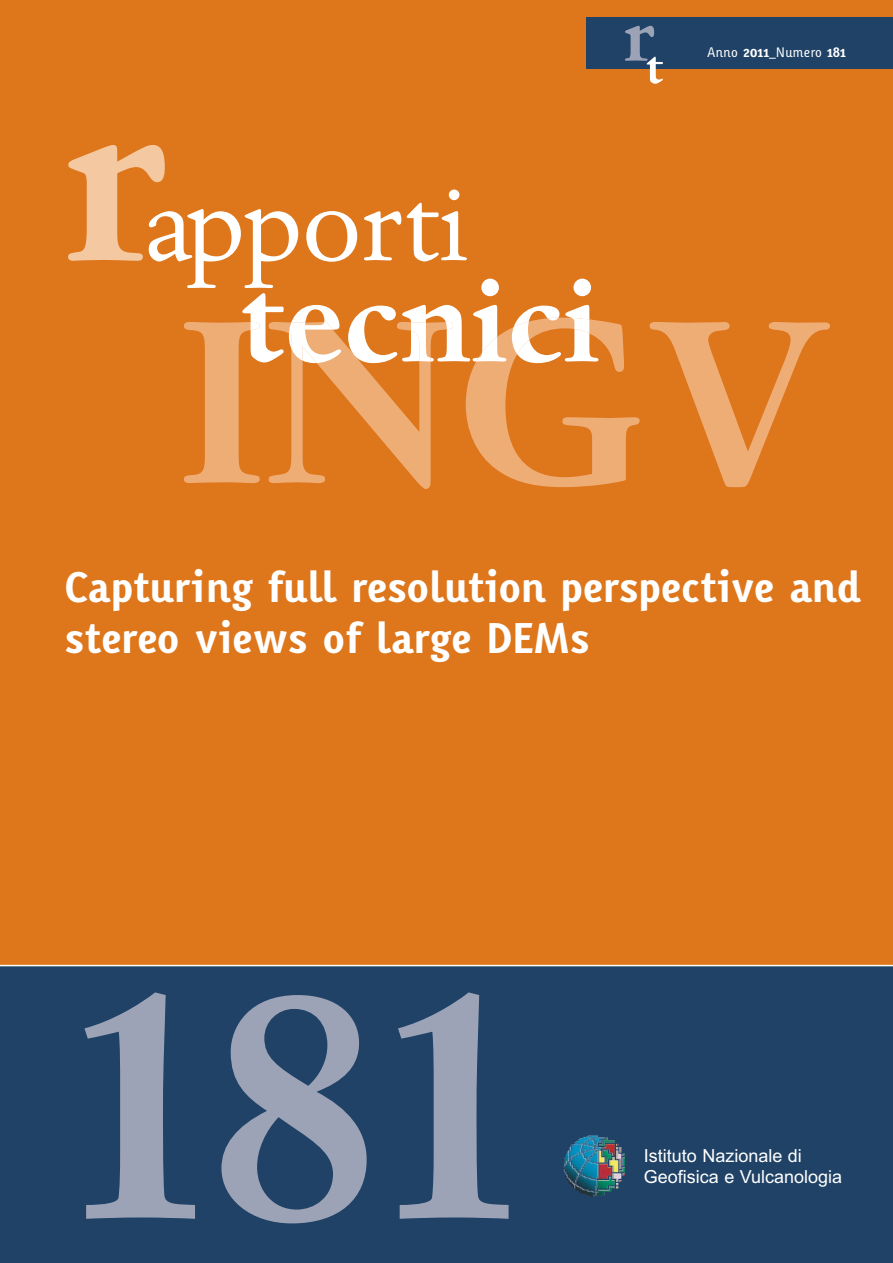
<style>
.page{position:relative;width:893px;height:1263px;background:#de761b}
.page>*{position:absolute;margin:0;border:0;box-sizing:border-box;transform-origin:0 0}
.t1{font:700 132px "Dante";color:#fff}
.t2{font:117px "Dante";color:#fff}
.t3{font:700 51.6px "Dante";color:#fff}
.t4{font:700 42px/50.4px "Karbid";letter-spacing:-.02em;color:#fff}
.t5{font:18px/21.6px "Arial";color:#fff}
.t6{font:13.5px "Karbid";color:#fff}
.s1{font-weight:700}
</style>
<div class="page">
<svg style="left:68px;top:145px;width:97px;height:116px"></svg>
<div style="left:587px;top:17px;width:306px;height:51px;background:#1f4266"></div>
<svg style="left:184px;top:320px;width:646px;height:169px"></svg>
<svg style="left:242px;top:318px;width:356px;height:45px"></svg>
<div style="left:0;top:965px;width:893px;height:298px;background:#1f4266"></div>
<hr style="left:0;top:965px;width:893px;height:1px;background:#fff">
<img style="left:573px;top:1135px;width:45px;height:21px">
<img style="left:84px;top:992px;width:425px;height:231px">
<img style="left:625px;top:26px;width:29px;height:35px">
<h2 class="t2" style="left:144px;top:182px;width:325px">apporti</h2>
<h1 class="t1" style="left:240px;top:273px;width:360px">tecnici</h1>
<p class="t3" style="left:646px;top:49px;width:19px">t</p>
<p class="t6" style="left:707px;top:44px;width:140px">Anno <span class="s1">2011</span>_Numero <span class="s1">181</span></p>
<p class="t4" style="left:64px;top:562px;width:798px">Capturing full resolution perspective and stereo views of large DEMs</p>
<p class="t5" style="left:644px;top:1145px;width:200px">Istituto Nazionale di<br>Geofisica e Vulcanologia</p>
</div>
